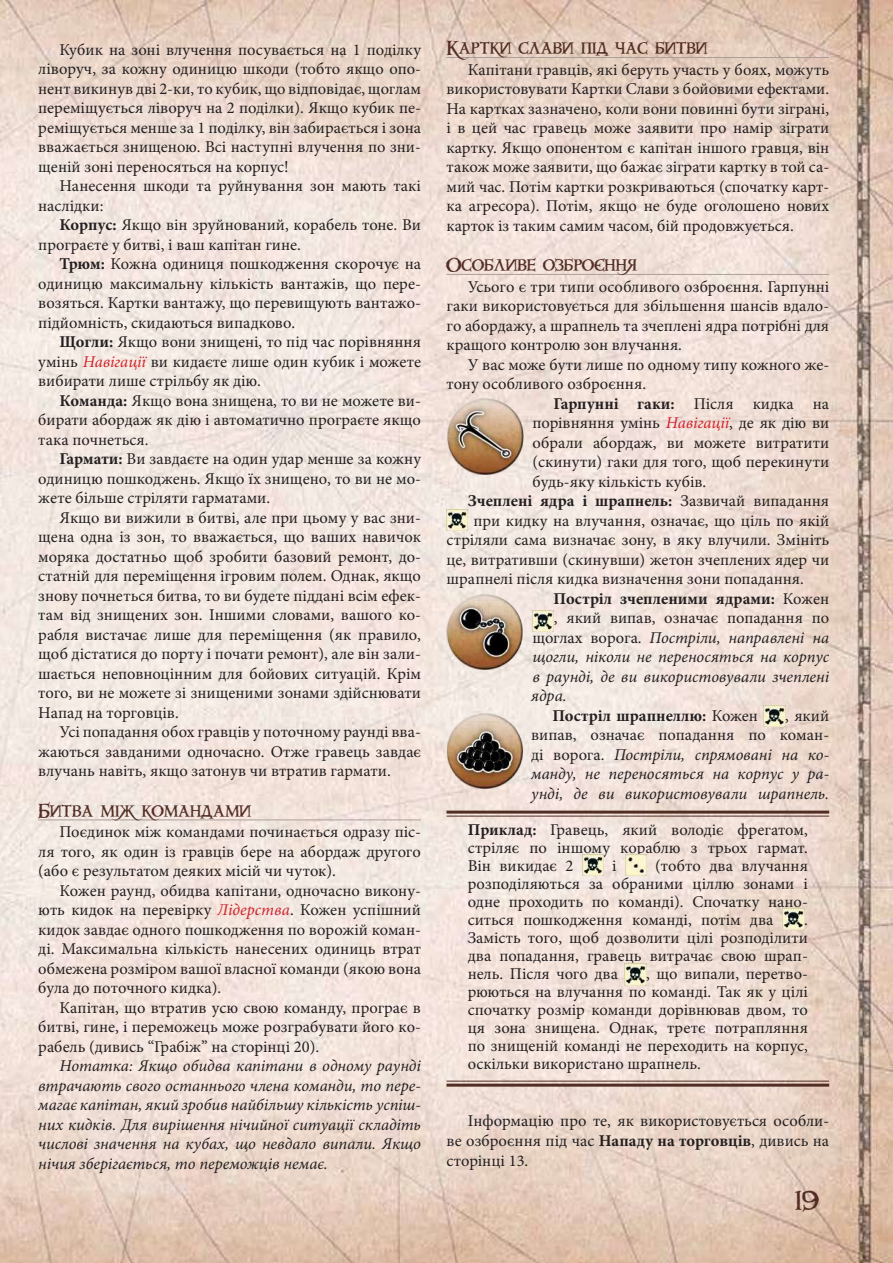
<style>
.page{position:relative;width:893px;height:1263px;background:#fff}
.page>*{position:absolute;margin:0;border:0;box-sizing:border-box;transform-origin:0 0}
.t1{font:24px "Windlass";color:#522d24}
.t2{font:18px "Ukr Windlass";color:#522d24}
.t3{font:16.5px/19.5px "Minion Pro";color:#231f20;text-align:justify}
.t4{font:italic 16.5px/19.5px "Minion Pro";color:#231f20;text-align:justify}
.t5{font:700 16.5px "Minion Pro";color:#231f20}
.s1{font-weight:700}
.s2{font-style:italic;color:#d1232a}
.s3{font-weight:400}
.s4{font-style:normal}
</style>
<div class="page">
<img style="left:0;top:0;width:893px;height:1263px">
<hr style="left:38px;top:819px;width:383px;height:1px;background:#ab9f9b">
<hr style="left:446px;top:57px;width:383px;height:1px;background:#ab9f9b">
<hr style="left:446px;top:274px;width:383px;height:1px;background:#ab9f9b">
<img style="left:446px;top:510px;width:22px;height:21px">
<img style="left:532px;top:610px;width:22px;height:22px">
<img style="left:764px;top:706px;width:21px;height:21px">
<hr style="left:446px;top:811px;width:383px;height:3px;background:#522d24">
<hr style="left:446px;top:815px;width:383px;height:2px;background:#522d24">
<img style="left:582px;top:855px;width:21px;height:21px">
<img style="left:625px;top:855px;width:21px;height:21px">
<img style="left:783px;top:909px;width:21px;height:21px">
<img style="left:625px;top:964px;width:21px;height:21px">
<hr style="left:446px;top:1081px;width:383px;height:1px;background:#522d24">
<hr style="left:446px;top:1084px;width:383px;height:3px;background:#522d24">
<img style="left:446px;top:398px;width:78px;height:76px">
<img style="left:446px;top:594px;width:78px;height:76px">
<img style="left:446px;top:713px;width:77px;height:76px">
<p class="t3" style="left:38px;top:40px;width:384px;text-indent:21px">Кубик на зоні влучення посувається на 1 поділку ліворуч, за кожну одиницю шкоди (тобто якщо опо&shy;нент викинув дві 2-ки, то кубик, що відповідає, щоглам переміщується ліворуч на 2 поділки). Якщо кубик пе&shy;реміщується менше за 1 поділку, він забирається і зона вважається знищеною. Всі наступні влучення по зни&shy;щеній зоні переносяться на корпус!</p>
<p class="t3" style="left:38px;top:176px;width:384px;text-indent:21px">Нанесення шкоди та руйнування зон мають такі наслідки:</p>
<p class="t3" style="left:38px;top:215px;width:384px;text-indent:21px"><span class="s1">Корпус:</span> Якщо він зруйнований, корабель тоне. Ви програєте у битві, і ваш капітан гине.</p>
<p class="t3" style="left:38px;top:254px;width:384px;text-indent:21px"><span class="s1">Трюм:</span> Кожна одиниця пошкодження скорочує на одиницю максимальну кількість вантажів, що пере&shy;возяться. Картки вантажу, що перевищують вантажо&shy;підйомність, скидаються випадково.</p>
<p class="t3" style="left:38px;top:332px;width:384px;text-indent:21px"><span class="s1">Щогли:</span> Якщо вони знищені, то під час порівняння умінь <span class="s2">Навігації</span> ви кидаєте лише один кубик і можете вибирати лише стрільбу як дію.</p>
<p class="t3" style="left:38px;top:391px;width:384px;text-indent:21px"><span class="s1">Команда:</span> Якщо вона знищена, то ви не можете ви&shy;бирати абордаж як дію і автоматично програєте якщо така почнеться.</p>
<p class="t3" style="left:38px;top:449px;width:384px;text-indent:21px"><span class="s1">Гармати:</span> Ви завдаєте на один удар менше за кожну одиницю пошкоджень. Якщо їх знищено, то ви не мо&shy;жете більше стріляти гарматами.</p>
<p class="t3" style="left:38px;top:508px;width:384px;text-indent:21px">Якщо ви вижили в битві, але при цьому у вас зни&shy;щена одна із зон, то вважається, що ваших навичок моряка достатньо щоб зробити базовий ремонт, до&shy;статній для переміщення ігровим полем. Однак, якщо знову почнеться битва, то ви будете піддані всім ефек&shy;там від знищених зон. Іншими словами, вашого ко&shy;рабля вистачає лише для переміщення (як правило, щоб дістатися до порту і почати ремонт), але він зали&shy;шається неповноцінним для бойових ситуацій. Крім того, ви не можете зі знищеними зонами здійснювати Напад на торговців.</p>
<p class="t3" style="left:38px;top:722px;width:384px;text-indent:21px">Усі попадання обох гравців у поточному раунді вва&shy;жаються завданими одночасно. Отже гравець завдає влучань навіть, якщо затонув чи втратив гармати.</p>
<p class="t2" style="left:38px;top:798px;width:215px">Битва міжкомандами</p>
<p class="t3" style="left:38px;top:822px;width:384px;text-indent:21px">Поєдинок між командами починається одразу піс&shy;ля того, як один із гравців бере на абордаж другого (або є результатом деяких місій чи чуток).</p>
<p class="t3" style="left:38px;top:880px;width:384px;text-indent:21px">Кожен раунд, обидва капітани, одночасно викону&shy;ють кидок на перевірку <span class="s2">Лідерства</span>. Кожен успішний кидок завдає одного пошкодження по ворожій коман&shy;ді. Максимальна кількість нанесених одиниць втрат обмежена розміром вашої власної команди (якою вона була до поточного кидка).</p>
<p class="t3" style="left:38px;top:997px;width:384px;text-indent:21px">Капітан, що втратив усю свою команду, програє в битві, гине, і переможець може розграбувати його ко&shy;рабель (дивись “Грабіж” на сторінці 20).</p>
<p class="t4" style="left:38px;top:1056px;width:384px;text-indent:21px">Нотатка: Якщо обидва капітани в одному раунді втрачають свого останнього члена команди, то пере&shy;магає капітан, який зробив найбільшу кількість успіш&shy;них кидків. Для вирішення нічийної ситуації складіть числові значення на кубах, що невдало випали. Якщо нічия зберігається, то переможців немає.</p>
<p class="t2" style="left:446px;top:36px;width:263px">Картки слави під час битви</p>
<p class="t3" style="left:446px;top:60px;width:384px;text-indent:21px">Капітани гравців, які беруть участь у боях, можуть використовувати Картки Слави з бойовими ефектами.<br>На картках зазначено, коли вони повинні бути зіграні, і в цей час гравець може заявити про намір зіграти картку. Якщо опонентом є капітан іншого гравця, він також може заявити, що бажає зіграти картку в той са&shy;мий час. Потім картки розкриваються (спочатку карт&shy;ка агресора). Потім, якщо не буде оголошено нових карток із таким самим часом, бій продовжується.</p>
<p class="t2" style="left:446px;top:252px;width:202px">Особливе озброєння</p>
<p class="t3" style="left:446px;top:277px;width:384px;text-indent:21px">Усього є три типи особливого озброєння. Гарпунні гаки використовується для збільшення шансів вдало&shy;го абордажу, а шрапнель та зчеплені ядра потрібні для кращого контролю зон влучання.</p>
<p class="t3" style="left:468px;top:355px;width:363px">У вас може бути лише по одному типу кожного же-</p>
<p class="t3" style="left:446px;top:374px;width:201px">тону особливого озброєння.</p>
<p class="t5" style="left:554px;top:392px;width:277px">Гарпунні гаки: <span class="s3">Після кидка на</span></p>
<p class="t3" style="left:532px;top:413px;width:298px">порівняння умінь <span class="s2">Навігації</span>, де як дію ви</p>
<p class="t3" style="left:532px;top:433px;width:298px">обрали абордаж, ви можете витратити</p>
<p class="t3" style="left:532px;top:452px;width:298px">(скинути) гаки для того, щоб перекинути</p>
<p class="t3" style="left:532px;top:472px;width:176px">будь-яку кількість кубів.</p>
<p class="t5" style="left:468px;top:489px;width:363px">Зчеплені ядра і шрапнель: <span class="s3">Зазвичай випадання</span></p>
<p class="t3" style="left:473px;top:511px;width:357px">при кидку на влучання, означає, що ціль по якій</p>
<p class="t3" style="left:446px;top:530px;width:384px">стріляли сама визначає зону, в яку влучили. Змініть</p>
<p class="t3" style="left:446px;top:550px;width:384px">це, витративши (скинувши) жетон зчеплених ядер чи</p>
<p class="t3" style="left:446px;top:569px;width:359px">шрапнелі після кидка визначення зони попадання.</p>
<p class="t5" style="left:554px;top:587px;width:277px">Постріл зчепленими ядрами: <span class="s3">Кожен</span></p>
<p class="t3" style="left:554px;top:608px;width:277px">, який випав, означає попадання по</p>
<p class="t4" style="left:532px;top:627px;width:298px"><span class="s4">щоглах ворога.</span> Постріли, направлені на</p>
<p class="t4" style="left:532px;top:647px;width:298px">щогли, ніколи не переносяться на корпус</p>
<p class="t4" style="left:532px;top:666px;width:298px">в раунді, де ви використовували зчеплені</p>
<p class="t4" style="left:531px;top:686px;width:37px">ядра.</p>
<p class="t5" style="left:552px;top:704px;width:207px">Постріл шрапнеллю: <span class="s3">Кожен</span></p>
<p class="t4" style="left:531px;top:705px;width:300px;text-indent:254px"><span class="s4">, який випав, означає попадання по коман&shy;ді ворога.</span> Постріли, спрямовані на ко&shy;манду, не переносяться на корпус у ра&shy;унді, де ви використовували шрапнель.</p>
<p class="t3" style="left:468px;top:820px;width:342px;line-height:18px"><span class="s1">Приклад:</span> Гравець, який володіє фрегатом, стріляє по іншому кораблю з трьох гармат.<br>Він викидає 2</p>
<p class="t3" style="left:468px;top:856px;width:342px;line-height:18px;text-indent:187px">(тобто два влучання розподіляються за обраними ціллю зонами і одне проходить по команді). Спочатку нано&shy;ситься пошкодження команді, потім два</p>
<p class="t3" style="left:612px;top:856px;width:6px">і</p>
<p class="t3" style="left:468px;top:910px;width:342px;line-height:18px;text-indent:336px">.<br>Замість того, щоб дозволити цілі розподілити два попадання, гравець витрачає свою шрап&shy;нель. Після чого два</p>
<p class="t3" style="left:468px;top:964px;width:342px;line-height:18px;text-indent:178px">, що випали, перетво&shy;рюються на влучання по команді. Так як у цілі спочатку розмір команди дорівнював двом, то ця зона знищена. Однак, третє потрапляння по знищеній команді не переходить на корпус, оскільки використано шрапнель.</p>
<p class="t3" style="left:446px;top:1111px;width:384px;text-indent:21px">Інформацію про те, як використовується особли&shy;ве озброєння під час <span class="s1">Нападу на торговців</span>, дивись на сторінці 13.</p>
<h1 class="t1" style="left:795px;top:1183px;width:25px">19</h1>
</div>
